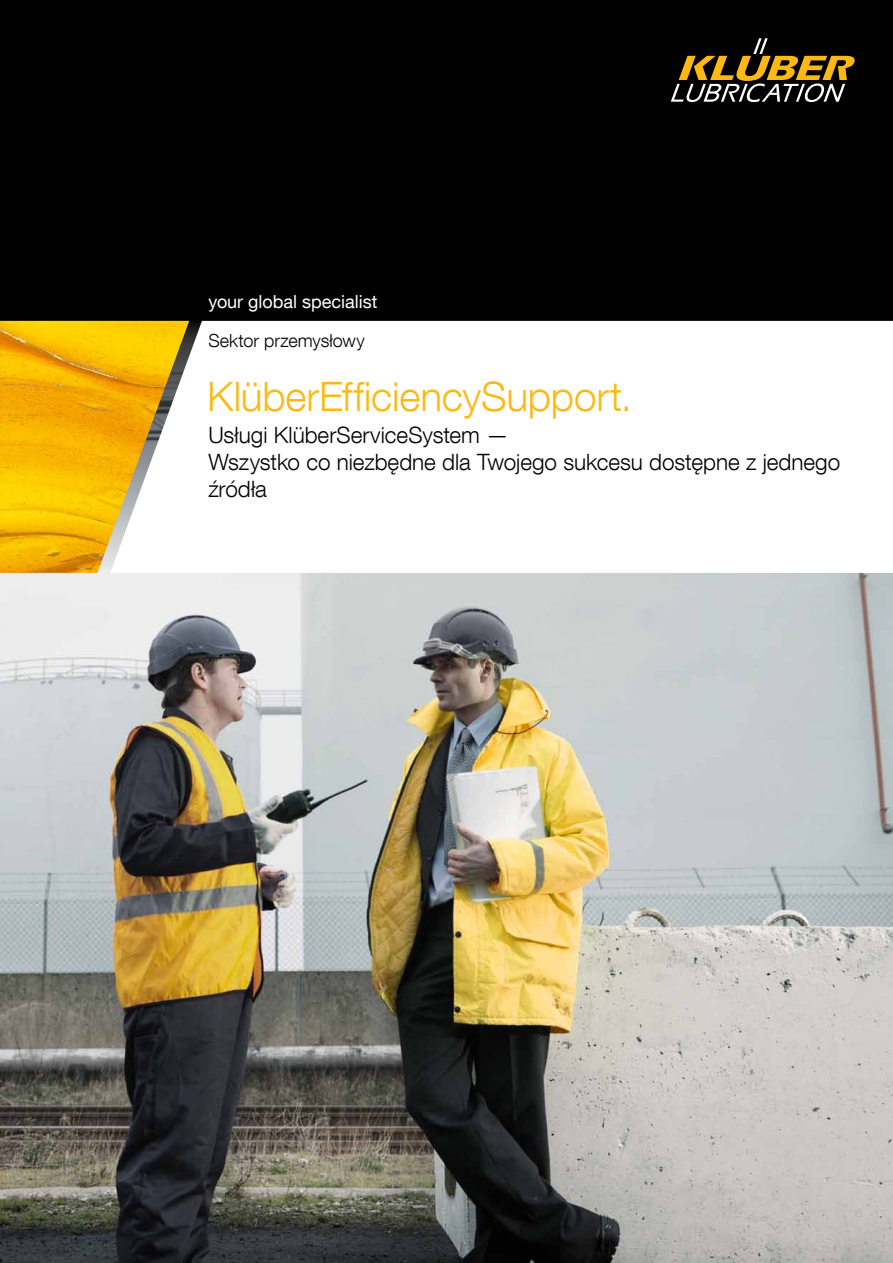
<style>
.page{position:relative;width:893px;height:1263px;background:#000}
.page>*{position:absolute;margin:0;border:0;box-sizing:border-box;transform-origin:0 0}
.t1{font:300 40.5px "Helvetica Neue LT Com";letter-spacing:-.005em;color:#fdb913}
.t2{font:300 22.5px/27px "Helvetica Neue LT Com";color:#000}
.t3{font:18px "Helvetica Neue LT Com";color:#fff}
.t4{font:300 18px "Helvetica Neue LT Com";color:#000}
</style>
<div class="page">
<img style="left:0;top:573px;width:893px;height:690px">
<div style="left:189px;top:321px;width:704px;height:252px;background:#fff"></div>
<svg style="left:671px;top:38px;width:184px;height:64px"></svg>
<img style="left:0;top:321px;width:189px;height:252px">
<p class="t3" style="left:208px;top:291px;width:171px">your global specialist</p>
<p class="t4" style="left:208px;top:329px;width:158px">Sektor przemysłowy</p>
<h1 class="t1" style="left:207px;top:372px;width:427px">KlüberEfficiencySupport.</h1>
<p class="t2" style="left:208px;top:421px;width:633px">Usługi KlüberServiceSystem —<br>Wszystko co niezbędne dla Twojego sukcesu dostępne z jednego źródła</p>
</div>
